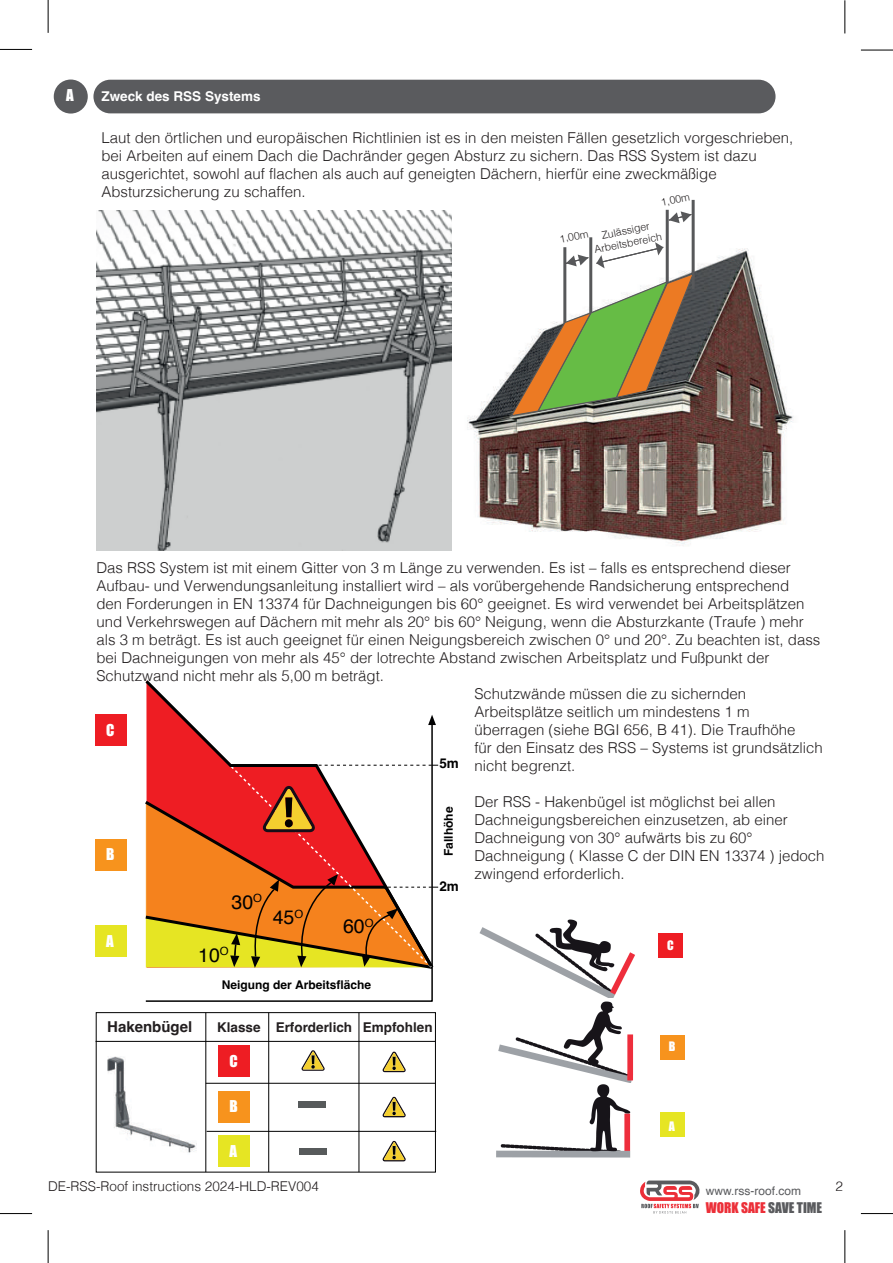
<style>
.page{position:relative;width:893px;height:1263px;background:#fff}
.page>*{position:absolute;margin:0;border:0;box-sizing:border-box;transform-origin:0 0}
.t1{font:19.5px "Helvetica";color:#000001}
.t2{font:300 15px/18px "Helvetica";color:#231f20}
.t3{font:700 15px "Helvetica";color:#231f20}
.t4{font:15px "Impact";color:#fff}
.t5{font:300 13.5px "Helvetica";color:#231f20}
.t6{font:700 13.5px "Helvetica";color:#231f20}
.t7{font:700 13.5px "Helvetica";color:#fff}
.t8{font:13.5px "Impact";color:#ec2f38}
.t9{font:700 13.5px "Helvetica";color:#000001}
.t10{font:700 12px "Helvetica";color:#000001}
.t11{font:12px "Helvetica";color:#5a5b5e}
.t12{font:12px "Impact";color:#fff}
.t13{font:300 10.5px/12.6px "Helvetica";color:#231f20;text-align:center}
.s1{color:#5a5b5e}
</style>
<div class="page">
<div style="left:95px;top:714px;width:31px;height:31px;background:#ee1d23"></div>
<div style="left:95px;top:839px;width:31px;height:31px;background:#f7931d"></div>
<div style="left:95px;top:925px;width:31px;height:31px;background:#e6e523"></div>
<div style="left:93px;top:80px;width:682px;height:33px;background:#5a5b5e;border-radius:17px"></div>
<hr style="left:0;top:1213px;width:32px;height:1px;background:#000">
<hr style="left:48px;top:1230px;width:1px;height:33px;background:#000">
<hr style="left:861px;top:50px;width:32px;height:1px;background:#000">
<hr style="left:845px;top:0;width:1px;height:33px;background:#000">
<hr style="left:0;top:49px;width:32px;height:1px;background:#000">
<hr style="left:48px;top:0;width:1px;height:33px;background:#000">
<hr style="left:861px;top:1213px;width:32px;height:1px;background:#000">
<hr style="left:845px;top:1230px;width:1px;height:33px;background:#000">
<img style="left:96px;top:210px;width:356px;height:340px">
<div style="left:54px;top:80px;width:34px;height:34px;background:#5a5b5e;border-radius:50%"></div>
<svg style="left:145px;top:971px;width:288px;height:31px"></svg>
<svg style="left:145px;top:680px;width:290px;height:194px"></svg>
<svg style="left:428px;top:715px;width:8px;height:10px"></svg>
<div style="left:96px;top:1012px;width:340px;height:160px;border:1px solid #000001"></div>
<hr style="left:206px;top:1012px;width:1px;height:160px;background:#000001">
<hr style="left:268px;top:1012px;width:1px;height:160px;background:#000001">
<hr style="left:359px;top:1012px;width:1px;height:160px;background:#000001">
<hr style="left:206px;top:1083px;width:229px;height:1px;background:#000001">
<hr style="left:207px;top:1131px;width:229px;height:1px;background:#000001">
<hr style="left:96px;top:1041px;width:339px;height:1px;background:#000001">
<svg style="left:301px;top:1050px;width:24px;height:21px"></svg>
<svg style="left:382px;top:1051px;width:24px;height:21px"></svg>
<svg style="left:382px;top:1096px;width:24px;height:21px"></svg>
<svg style="left:382px;top:1140px;width:24px;height:21px"></svg>
<div style="left:298px;top:1101px;width:27px;height:6px;background:#575a5b"></div>
<div style="left:299px;top:1148px;width:28px;height:6px;background:#575a5b"></div>
<svg style="left:145px;top:874px;width:293px;height:97px"></svg>
<svg style="left:262px;top:785px;width:53px;height:47px"></svg>
<div style="left:285px;top:819px;width:8px;height:8px;background:#020100;border-radius:50%"></div>
<img style="left:107px;top:1056px;width:90px;height:97px">
<div style="left:219px;top:1045px;width:31px;height:31px;background:#ee1d23"></div>
<div style="left:219px;top:1091px;width:31px;height:31px;background:#f7931d"></div>
<div style="left:219px;top:1135px;width:31px;height:31px;background:#e6e523"></div>
<svg style="left:640px;top:1180px;width:60px;height:33px"></svg>
<img style="left:479px;top:919px;width:156px;height:79px">
<img style="left:498px;top:1001px;width:136px;height:82px">
<img style="left:496px;top:1084px;width:135px;height:73px">
<div style="left:658px;top:933px;width:25px;height:25px;background:#ee1d23"></div>
<div style="left:660px;top:1035px;width:25px;height:25px;background:#f7931d"></div>
<div style="left:660px;top:1112px;width:25px;height:25px;background:#e6e523"></div>
<img style="left:467px;top:248px;width:327px;height:297px">
<hr style="left:589px;top:237px;width:3px;height:89px;background:#57585a">
<hr style="left:666px;top:210px;width:3px;height:89px;background:#57585a">
<hr style="left:692px;top:200px;width:3px;height:89px;background:#57585a">
<svg style="left:509px;top:242px;width:186px;height:175px"></svg>
<svg style="left:669px;top:211px;width:22px;height:12px"></svg>
<p class="t4" style="left:66px;top:84px;width:9px">A</p>
<p class="t7" style="left:101px;top:88px;width:161px">Zweck des RSS Systems</p>
<p class="t2" style="left:101px;top:128px;width:693px">Laut den örtlichen und europäischen Richtlinien ist es in den meisten Fällen gesetzlich vorgeschrieben, bei Arbeiten auf einem Dach die Dachränder gegen Absturz zu sichern. Das RSS System ist dazu ausgerichtet, sowohl auf flachen als auch auf geneigten Dächern, hierfür eine zweckmäßige Absturzsicherung zu schaffen.</p>
<p class="t13" style="left:660px;top:195px;width:31px;rotate:-12deg">1,00m</p>
<p class="t13" style="left:590px;top:231px;width:70px;rotate:-12deg">Zulässiger<br>Arbeitsbereich</p>
<p class="t13" style="left:558px;top:232px;width:31px;rotate:-12deg">1,00m</p>
<p class="t2" style="left:96px;top:557px;width:696px">Das RSS System ist mit einem Gitter von 3 m Länge zu verwenden. Es ist – falls es entsprechend dieser</p>
<p class="t2" style="left:96px;top:575px;width:694px">Aufbau- und Verwendungsanleitung installiert wird – als vorübergehende Randsicherung entsprechend</p>
<p class="t2" style="left:96px;top:593px;width:709px">den Forderungen in EN 13374 für Dachneigungen bis 60° geeignet. Es wird verwendet bei Arbeitsplätzen</p>
<p class="t2" style="left:96px;top:611px;width:709px">und Verkehrswegen auf Dächern mit mehr als 20° bis 60° Neigung, wenn die Absturzkante (Traufe ) mehr</p>
<p class="t2" style="left:96px;top:629px;width:725px">als 3 m beträgt. Es ist auch geeignet für einen Neigungsbereich zwischen 0° und 20°. Zu beachten ist, dass</p>
<p class="t2" style="left:96px;top:647px;width:674px">bei Dachneigungen von mehr als 45° der lotrechte Abstand zwischen Arbeitsplatz und Fußpunkt der</p>
<p class="t2" style="left:96px;top:665px;width:289px">Schutzwand nicht mehr als 5,00 m beträgt.</p>
<p class="t2" style="left:474px;top:683px;width:273px">Schutzwände müssen die zu sichernden</p>
<p class="t2" style="left:474px;top:701px;width:277px">Arbeitsplätze seitlich um mindestens 1 m</p>
<p class="t2" style="left:474px;top:719px;width:322px">überragen (siehe BGI 656, B 41). Die Traufhöhe</p>
<p class="t2" style="left:474px;top:737px;width:350px">für den Einsatz des RSS – Systems ist grundsätzlich</p>
<p class="t2" style="left:474px;top:755px;width:102px">nicht begrenzt.</p>
<p class="t2" style="left:474px;top:791px;width:352px">Der RSS - Hakenbügel ist möglichst bei allen Dachneigungsbereichen einzusetzen, ab einer Dachneigung von 30° aufwärts bis zu 60° Dachneigung ( Klasse C der DIN EN 13374 ) jedoch zwingend erforderlich.</p>
<p class="t4" style="left:106px;top:719px;width:10px">C</p>
<p class="t9" style="left:439px;top:755px;width:21px">5m</p>
<p class="t10" style="left:441px;top:856px;width:51px;rotate:-90deg">Fallhöhe</p>
<p class="t4" style="left:106px;top:842px;width:10px">B</p>
<p class="t9" style="left:439px;top:878px;width:21px">2m</p>
<p class="t4" style="left:106px;top:929px;width:9px">A</p>
<h1 class="t1" style="left:232px;top:887px;width:32px">30<sup>O</sup></h1>
<h1 class="t1" style="left:198px;top:940px;width:32px">10<sup>O</sup></h1>
<h1 class="t1" style="left:273px;top:902px;width:32px">45<sup>O</sup></h1>
<h1 class="t1" style="left:343px;top:911px;width:32px">60<sup>O</sup></h1>
<p class="t10" style="left:222px;top:977px;width:151px">Neigung der Arbeitsfläche</p>
<p class="t3" style="left:107px;top:1018px;width:87px">Hakenbügel</p>
<p class="t6" style="left:217px;top:1019px;width:217px">Klasse Erforderlich Empfohlen</p>
<p class="t4" style="left:230px;top:1050px;width:10px">C</p>
<p class="t4" style="left:230px;top:1095px;width:10px">B</p>
<p class="t4" style="left:230px;top:1139px;width:9px">A</p>
<p class="t12" style="left:667px;top:935px;width:8px">C</p>
<p class="t12" style="left:669px;top:1037px;width:8px">B</p>
<p class="t12" style="left:669px;top:1117px;width:8px">A</p>
<p class="t5" style="left:48px;top:1175px;width:272px">DE-RSS-Roof instructions 2024-HLD-REV004</p>
<p class="t5" style="left:835px;top:1175px;width:9px">2</p>
<p class="t11" style="left:706px;top:1181px;width:97px">www.rss-roof.com</p>
<p class="t8" style="left:706px;top:1197px;width:118px">WORK SAFE <span class="s1">SAVE TIME</span></p>
</div>
